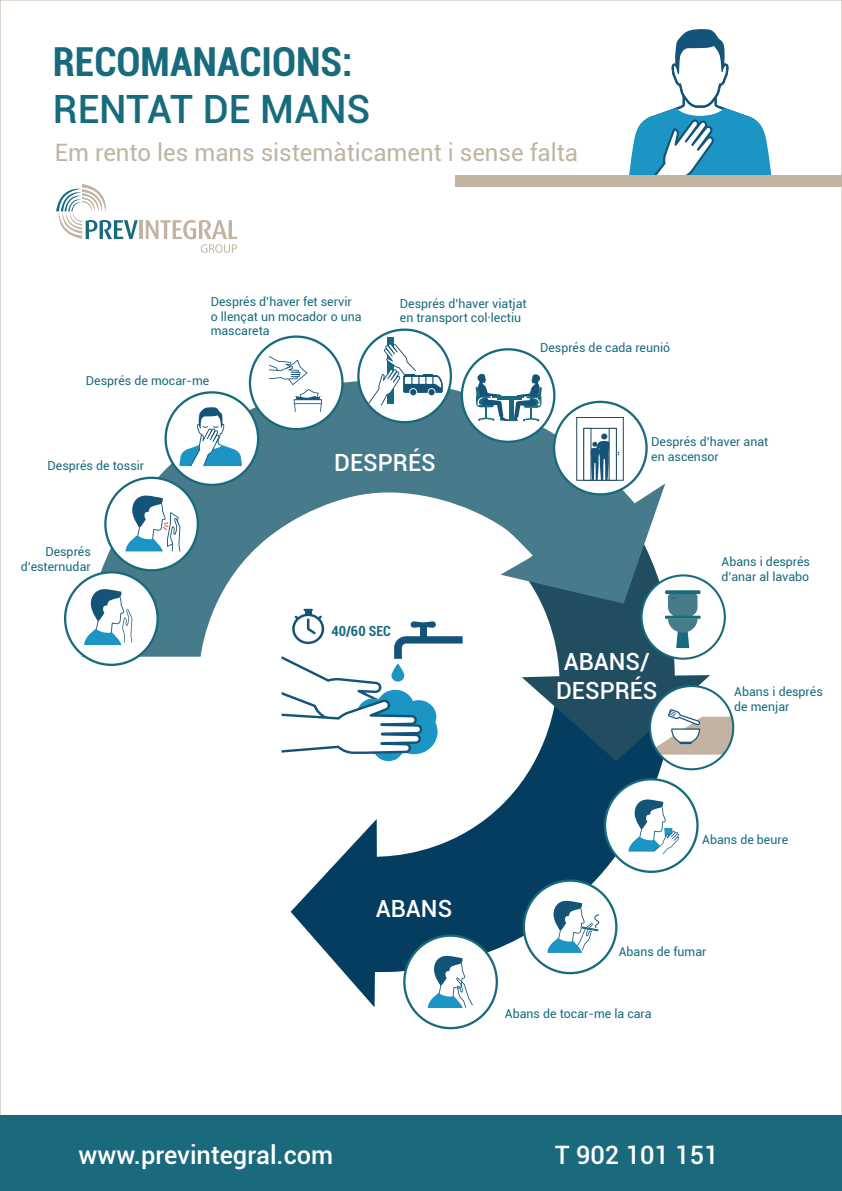
<style>
.page{position:relative;width:842px;height:1191px;background:#fff}
.page>*{position:absolute;margin:0;border:0;box-sizing:border-box;transform-origin:0 0}
.t1{font:700 condensed 40px "Roboto";color:#176b7d}
.t2{font:500 39px "Roboto";color:#176b7d}
.t3{font:500 25.4px "Roboto";color:#fff}
.t4{font:24px "Roboto";color:#c2b3a2}
.t5{font:500 23.7px "Roboto";color:#fff}
.t6{font:700 condensed 14px "Roboto";color:#176b7d}
.t7{font:12.4px/14.8px "Roboto";color:#176b7d}
</style>
<div class="page">
<svg style="left:291px;top:761px;width:383px;height:246px"></svg>
<div style="left:605px;top:779px;width:92px;height:92px;background:#fff;border-radius:50%"></div>
<div style="left:604px;top:778px;width:95px;height:95px;border:2px solid #176b7d;border-radius:50%"></div>
<div style="left:524px;top:880px;width:92px;height:93px;background:#fff;border-radius:50%"></div>
<div style="left:523px;top:879px;width:94px;height:95px;border:2px solid #176b7d;border-radius:50%"></div>
<div style="left:404px;top:935px;width:93px;height:93px;background:#fff;border-radius:50%"></div>
<div style="left:403px;top:934px;width:95px;height:95px;border:2px solid #176b7d;border-radius:50%"></div>
<svg style="left:82px;top:401px;width:230px;height:255px"></svg>
<svg style="left:56px;top:184px;width:82px;height:55px"></svg>
<hr style="left:139px;top:220px;width:4px;height:19px;background:#c2b3a2">
<svg style="left:146px;top:220px;width:91px;height:33px"></svg>
<svg style="left:428px;top:955px;width:45px;height:53px"></svg>
<svg style="left:547px;top:900px;width:53px;height:53px"></svg>
<svg style="left:628px;top:799px;width:51px;height:55px"></svg>
<svg style="left:282px;top:609px;width:181px;height:152px"></svg>
<svg style="left:522px;top:575px;width:188px;height:186px;fill:#214d61"></svg>
<svg style="left:183px;top:374px;width:93px;height:200px;fill:#477a8a"></svg>
<svg style="left:276px;top:354px;width:389px;height:249px;fill:#477a8a"></svg>
<div style="left:650px;top:686px;width:83px;height:83px;background:#fff;border-radius:50%"></div>
<svg style="left:650px;top:709px;width:83px;height:45px"></svg>
<div style="left:649px;top:685px;width:85px;height:85px;border:2px solid #176b7d;border-radius:50%"></div>
<div style="left:642px;top:575px;width:83px;height:83px;background:#fff;border-radius:50%"></div>
<div style="left:640px;top:574px;width:86px;height:85px;border:2px solid #176b7d;border-radius:50%"></div>
<svg style="left:665px;top:615px;width:35px;height:4px"></svg>
<svg style="left:665px;top:590px;width:35px;height:4px"></svg>
<svg style="left:668px;top:593px;width:29px;height:55px"></svg>
<div style="left:554px;top:402px;width:92px;height:92px;background:#fff;border-radius:50%"></div>
<div style="left:553px;top:401px;width:95px;height:94px;border:2px solid #176b7d;border-radius:50%"></div>
<div style="left:462px;top:349px;width:92px;height:93px;background:#fff;border-radius:50%"></div>
<div style="left:461px;top:348px;width:94px;height:95px;border:2px solid #176b7d;border-radius:50%"></div>
<svg style="left:358px;top:330px;width:93px;height:92px"></svg>
<div style="left:357px;top:328px;width:95px;height:95px;border:2px solid #176b7d;border-radius:50%"></div>
<div style="left:250px;top:337px;width:92px;height:92px;background:#fff;border-radius:50%"></div>
<div style="left:249px;top:335px;width:95px;height:95px;border:2px solid #176b7d;border-radius:50%"></div>
<div style="left:166px;top:392px;width:92px;height:93px;background:#fff;border-radius:50%"></div>
<div style="left:164px;top:391px;width:95px;height:95px;border:2px solid #176b7d;border-radius:50%"></div>
<div style="left:105px;top:478px;width:93px;height:92px;background:#fff;border-radius:50%"></div>
<div style="left:104px;top:476px;width:95px;height:95px;border:2px solid #176b7d;border-radius:50%"></div>
<div style="left:65px;top:572px;width:93px;height:93px;background:#fff;border-radius:50%"></div>
<div style="left:64px;top:571px;width:95px;height:95px;border:2px solid #176b7d;border-radius:50%"></div>
<div style="left:576px;top:417px;width:48px;height:64px;border:1px solid #214d61"></div>
<div style="left:583px;top:428px;width:34px;height:53px;background:#fff;border:1px solid #214d61"></div>
<svg style="left:269px;top:356px;width:53px;height:56px"></svg>
<svg style="left:179px;top:407px;width:63px;height:59px"></svg>
<svg style="left:126px;top:495px;width:55px;height:56px"></svg>
<svg style="left:84px;top:589px;width:49px;height:56px"></svg>
<div style="left:388px;top:337px;width:6px;height:67px;background:#176b7d"></div>
<svg style="left:368px;top:343px;width:75px;height:62px"></svg>
<svg style="left:591px;top:433px;width:28px;height:48px"></svg>
<div style="left:609px;top:428px;width:8px;height:53px;background:#fff;border:1px solid #214d61"></div>
<div style="left:583px;top:428px;width:8px;height:53px;background:#fff;border:1px solid #214d61"></div>
<svg style="left:476px;top:374px;width:66px;height:47px"></svg>
<svg style="left:629px;top:29px;width:143px;height:146px"></svg>
<div style="left:455px;top:175px;width:387px;height:12px;background:#c2b3a2"></div>
<div style="left:0;top:1115px;width:842px;height:76px;background:#1b697d"></div>
<p class="t1" style="left:53px;top:34px;width:301px">RECOMANACIONS:</p>
<p class="t2" style="left:53px;top:82px;width:319px">RENTAT DE MANS</p>
<p class="t4" style="left:55px;top:136px;width:525px">Em rento les mans sistemàticament i sense falta</p>
<p class="t7" style="left:211px;top:293px;width:152px">Després d’haver fet servir o llençat un mocador o una mascareta</p>
<p class="t7" style="left:86px;top:372px;width:125px">Després de mocar-me</p>
<p class="t7" style="left:400px;top:295px;width:128px">Després d’haver viatjat en transport col·lectiu</p>
<p class="t7" style="left:540px;top:339px;width:132px">Després de cada reunió</p>
<p class="t7" style="left:48px;top:457px;width:98px">Després de tossir</p>
<p class="t5" style="left:334px;top:446px;width:103px">DESPRÉS</p>
<p class="t7" style="left:651px;top:434px;width:119px">Després d’haver anat en ascensor</p>
<p class="t7" style="left:45px;top:544px;width:47px">Després</p>
<p class="t7" style="left:21px;top:559px;width:71px">d’esternudar</p>
<p class="t6" style="left:331px;top:621px;width:61px">40/60 SEC</p>
<p class="t5" style="left:564px;top:645px;width:88px">ABANS/</p>
<p class="t5" style="left:556px;top:674px;width:103px">DESPRÉS</p>
<p class="t7" style="left:722px;top:553px;width:90px">Abans i després d’anar al lavabo</p>
<p class="t7" style="left:734px;top:684px;width:90px">Abans i després</p>
<p class="t7" style="left:734px;top:699px;width:57px">de menjar</p>
<p class="t5" style="left:376px;top:891px;width:78px">ABANS</p>
<p class="t7" style="left:702px;top:831px;width:87px">Abans de beure</p>
<p class="t7" style="left:619px;top:944px;width:89px">Abans de fumar</p>
<p class="t7" style="left:505px;top:1005px;width:148px">Abans de tocar-me la cara</p>
<p class="t3" style="left:79px;top:1137px;width:256px">www.previntegral.com</p>
<p class="t3" style="left:555px;top:1137px;width:165px">T 902 101 151</p>
</div>
